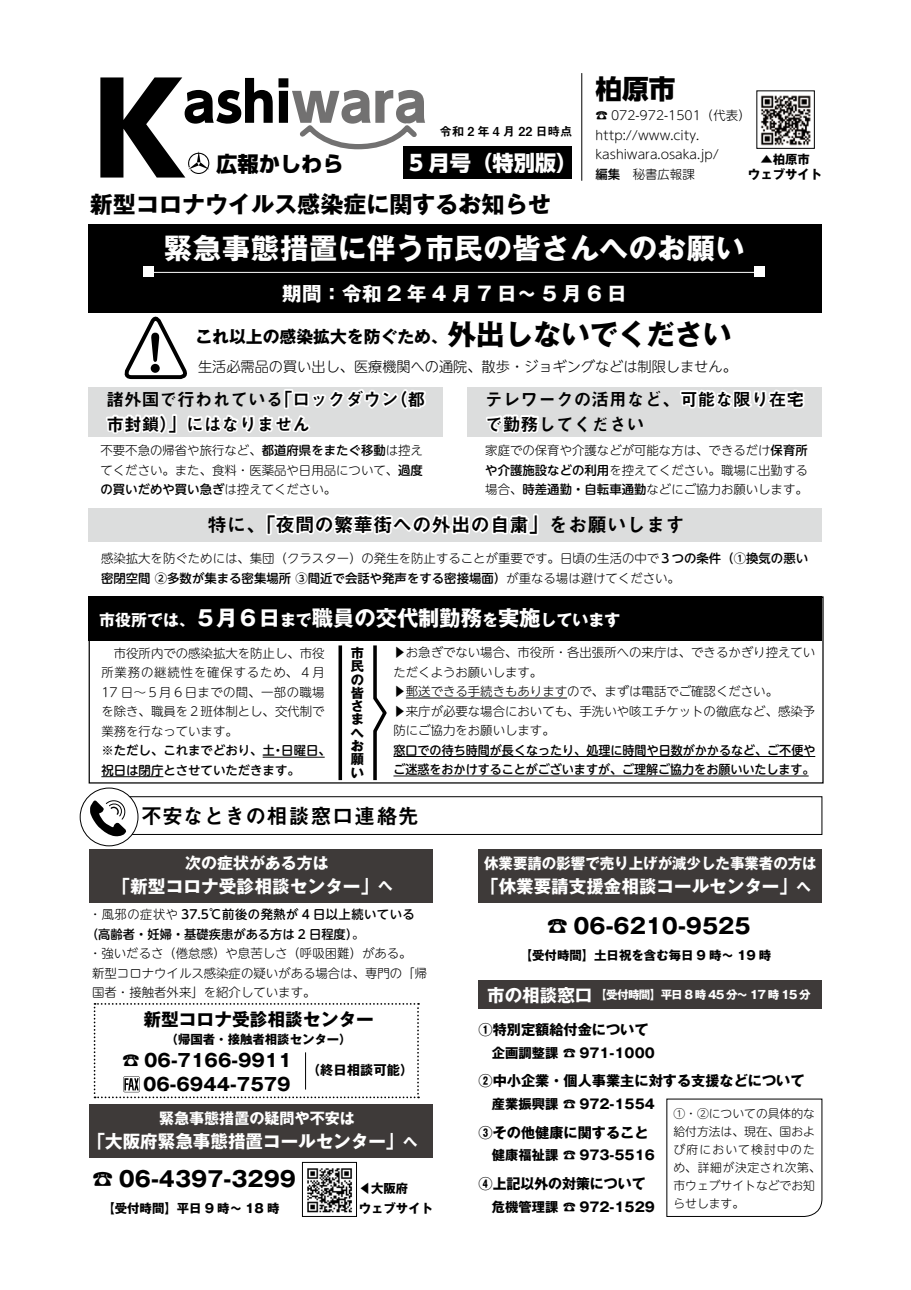
<style>
.page{position:relative;width:911px;height:1290px;background:#fff}
.page>*{position:absolute;margin:0;border:0;box-sizing:border-box;transform-origin:0 0}
.t1{font:800 124px "UD Shin Go Pro";color:#000}
.t2{font:800 53.12px "UD Shin Go Pro";color:#000}
.t3{font:700 28.38px "Gothic MB101 Pro";letter-spacing:.025em;color:#fff}
.t4{font:700 28.38px "Gothic MB101 Pro";color:#000}
.t5{font:800 26.62px "UD Shin Go Pro";color:#000}
.t6{font:700 23px "Gothic MB101 Pro";color:#000}
.t7{font:700 21.25px "Gothic MB101 Pro";color:#000}
.t8{font:700 21.25px "Gothic MB101 Pro";color:#fff}
.t9{font:21.25px "Midashi Go Pro MB31";letter-spacing:.02em;color:#000}
.t10{font:800 21.25px "UD Shin Go Pro";color:#fff}
.t11{font:800 21.25px "UD Shin Go Pro";color:#000}
.t12{font:19.5px "Midashi Go Pro MB31";color:#000}
.t13{font:700 19.5px "Gothic MB101 Pro";color:#fff}
.t14{font:17.75px/24.8px "Midashi Go Pro MB31";color:#000}
.t15{font:700 17.75px "Gothic MB101 Pro";color:#fff}
.t16{font:700 17.75px/23.9px "Gothic MB101 Pro";color:#000;text-align:right}
.t17{font:700 16.88px "Gothic MB101 Pro";color:#000}
.t18{font:700 16px "Gothic MB101 Pro";color:#fff}
.t19{font:700 15px "Gothic MB101 Pro";color:#fff;scale:.96 1}
.t20{font:700 15px "Gothic MB101 Pro";color:#fff}
.t21{font:700 14.12px "Gothic MB101 Pro";color:#000}
.t22{font:300 14.12px "UD Shin M Go Pro";color:#000}
.t23{font:700 14.12px "Gothic MB101 Pro";color:#fff}
.t24{font:700 13.25px/13.2px "Gothic MB101 Pro";color:#000;text-align:justify}
.t25{font:300 12.38px/19.5px "UD Shin M Go Pro";color:#000}
.t26{font:500 12.38px/19.5px "UD Shin M Go Pro";color:#000}
.t27{font:700 12.38px/19.5px "Gothic MB101 Pro";color:#000}
.t28{font:500 12.38px "UD Shin M Go Pro";letter-spacing:.04em;color:#000}
.t29{font:12.38px "Midashi Go Pro MB31";color:#000}
.t30{font:300 11.75px/18px "UD Shin M Go Pro";color:#000}
.t31{font:700 11.5px "Gothic MB101 Pro";letter-spacing:-.1em;color:#fff}
.s1{color:#727171}
.s2{font-weight:500}
.s3{font-size:16px}
.s4{font-weight:300}
</style>
<div class="page">
<div style="left:89px;top:596px;width:733px;height:45px;background:#000"></div>
<div style="left:100px;top:796px;width:722px;height:39px;border:1px solid #000"></div>
<div style="left:88px;top:224px;width:733px;height:89px;background:#000"></div>
<svg style="left:188px;top:125px;width:229px;height:49px"></svg>
<div style="left:403px;top:146px;width:169px;height:33px;background:#000"></div>
<hr style="left:581px;top:73px;width:1px;height:108px;background:#000">
<img style="left:760px;top:95px;width:51px;height:51px">
<div style="left:756px;top:90px;width:59px;height:59px;border:1px solid #000"></div>
<div style="left:89px;top:508px;width:733px;height:33px;background:#dcdddd"></div>
<div style="left:89px;top:387px;width:354px;height:49px;background:#dcdddd"></div>
<div style="left:89px;top:1104px;width:343px;height:53px;background:#3e3a39"></div>
<img style="left:307px;top:1168px;width:45px;height:45px">
<div style="left:302px;top:1162px;width:55px;height:55px;border:1px solid #000"></div>
<div style="left:80px;top:788px;width:58px;height:58px;background:#fff;border-radius:50%"></div>
<div style="left:80px;top:787px;width:58px;height:59px;border:1px solid #000;border-radius:50%"></div>
<svg style="left:90px;top:800px;width:36px;height:37px"></svg>
<div style="left:467px;top:387px;width:355px;height:49px;background:#dcdddd"></div>
<svg style="left:680px;top:389px;width:125px;height:20px"></svg>
<hr style="left:152px;top:272px;width:604px;height:1px;background:#fff">
<div style="left:754px;top:267px;width:10px;height:10px;background:#fff"></div>
<svg style="left:99px;top:266px;width:444px;height:276px"></svg>
<div style="left:89px;top:849px;width:343px;height:53px;background:#3e3a39"></div>
<svg style="left:94px;top:1003px;width:325px;height:95px"></svg>
<div style="left:478px;top:981px;width:344px;height:28px;background:#3e3a39"></div>
<svg style="left:666px;top:1098px;width:156px;height:119px"></svg>
<hr style="left:263px;top:757px;width:62px;height:1px;background:#000">
<hr style="left:101px;top:776px;width:62px;height:1px;background:#000">
<hr style="left:406px;top:698px;width:161px;height:1px;background:#000">
<hr style="left:393px;top:756px;width:422px;height:1px;background:#000">
<hr style="left:393px;top:776px;width:415px;height:1px;background:#000">
<svg style="left:338px;top:645px;width:4px;height:135px"></svg>
<svg style="left:371px;top:645px;width:17px;height:139px"></svg>
<div style="left:478px;top:849px;width:344px;height:53px;background:#3e3a39"></div>
<h1 class="t1" style="left:94px;top:29px;width:93px">K</h1>
<h2 class="t2" style="left:183px;top:59px;width:246px">ashi<span class="s1">wara</span></h2>
<p class="t29" style="left:439px;top:122px;width:134px">令和 2 年 4 月 22 日時点</p>
<h3 class="t10" style="left:409px;top:146px;width:170px">5 月号（特別版）</h3>
<h3 class="t11" style="left:216px;top:146px;width:129px">広報かしわら</h3>
<h3 class="t6" style="left:90px;top:186px;width:462px">新型コロナウイルス感染症に関するお知らせ</h3>
<h3 class="t5" style="left:595px;top:67px;width:81px">柏原市</h3>
<p class="t25" style="left:595px;top:105px;width:157px">☎ 072-972-1501（代表( http://www.city. kashiwara.osaka.jp/</p>
<p class="t27" style="left:760px;top:148px;width:51px">▲柏原市</p>
<p class="t25" style="left:595px;top:164px;width:101px"><span class="s2">編集</span>　秘書広報課</p>
<p class="t27" style="left:748px;top:163px;width:76px">ウェブサイト</p>
<h3 class="t3" style="left:164px;top:225px;width:582px">緊急事態措置に伴う市民の皆さんへのお願い</h3>
<h3 class="t13" style="left:282px;top:277px;width:346px">期間：令和 2 年 4 月 7 日～ 5 月 6 日</h3>
<h3 class="t17" style="left:195px;top:323px;width:254px">これ以上の感染拡大を防ぐため、</h3>
<h3 class="t4" style="left:448px;top:310px;width:285px">外出しないでください</h3>
<p class="t22" style="left:198px;top:355px;width:540px">生活必需品の買い出し、医療機関への通院、散歩・ジョギングなどは制限しません。</p>
<h3 class="t14" style="left:275px;top:385px;width:126px">「ロックダウン</h3>
<h3 class="t14" style="left:390px;top:385px;width:37px">（都</h3>
<h3 class="t14" style="left:106px;top:385px;width:205px">諸外国で行われている<br>市封鎖）」にはなりません</h3>
<h3 class="t14" style="left:485px;top:385px;width:320px">テレワークの活用など、可能な限り在宅で勤務してください</h3>
<p class="t25" style="left:100px;top:440px;width:324px;text-align:justify">不要不急の帰省や旅行など、<span class="s2">都道府県をまたぐ移動</span>は控えてください。また、食料・医薬品や日用品について、<span class="s2">過度の買いだめや買い急ぎ</span>は控えてください。</p>
<p class="t25" style="left:485px;top:440px;width:324px;text-align:justify">家庭での保育や介護などが可能な方は、できるだけ<span class="s2">保育所や介護施設などの利用</span>を控えてください。職場に出勤する場合、<span class="s2">時差通勤・自転車通勤</span>などにご協力お願いします。</p>
<h3 class="t12" style="left:207px;top:509px;width:479px">特に、「夜間の繁華街への外出の自粛」をお願いします</h3>
<p class="t25" style="left:101px;top:548px;width:708px">感染拡大を防ぐためには、集団（クラスター）の発生を防止することが重要です。日頃の生活の中で<span class="s2">３つの条件（①換気の悪い密閉空間 ②多数が集まる密集場所 ③間近で会話や発声をする密接場面）</span>が重なる場は避けてください。</p>
<p class="t18" style="left:99px;top:607px;width:97px">市役所では、</p>
<h3 class="t8" style="left:195px;top:601px;width:427px">５月６日<span class="s3">まで</span>職員の交代制勤務<span class="s3">を</span>実施<span class="s3">しています</span></h3>
<p class="t25" style="left:101px;top:643px;width:225px;text-align:justify">　市役所内での感染拡大を防止し、市役所業務の継続性を確保するため、４月17 日～５月６日までの間、一部の職場を除き、職員を２班体制とし、交代制で業務を行なっています。</p>
<p class="t26" style="left:281px;top:740px;width:51px">日曜日、</p>
<p class="t26" style="left:101px;top:740px;width:200px">※ただし、これまでどおり、土<br>祝日は閉庁とさせていただきます。</p>
<p class="t26" style="left:272px;top:740px;width:14px">・</p>
<p class="t24" style="left:351px;top:645px;width:14px">市民の皆さまへお願い</p>
<p class="t25" style="left:393px;top:642px;width:423px">▶お急ぎでない場合、市役所・各出張所への来庁は、できるかぎり控えていただくようお願いします。<br>▶郵送できる手続きもありますので、まずは電話でご確認ください。<br>▶来庁が必要な場合においても、手洗いや咳エチケットの徹底など、感染予防にご協力をお願いします。</p>
<p class="t26" style="left:393px;top:739px;width:423px">窓口での待ち時間が長くなったり、処理に時間や日数がかかるなど、ご不便やご迷惑をおかけすることがございますが、ご理解ご協力をお願いいたします。</p>
<h3 class="t9" style="left:141px;top:799px;width:279px">不安なときの相談窓口連絡先</h3>
<p class="t18" style="left:185px;top:849px;width:145px">次の症状がある方は</p>
<h3 class="t15" style="left:112px;top:871px;width:267px">「新型コロナ受診相談センター」</h3>
<p class="t23" style="left:378px;top:874px;width:16px">へ</p>
<p class="t28" style="left:89px;top:904px;width:327px"><span class="s4">・風邪の症状や</span> 37.5℃前後の発熱が 4 日以上続いている</p>
<p class="t26" style="left:86px;top:923px;width:280px">（高齢者・妊婦・基礎疾患がある方は 2 日程度<span class="s4">。</span>(</p>
<p class="t25" style="left:89px;top:943px;width:324px">・強いだるさ（倦怠感）や息苦しさ（呼吸困難）がある。</p>
<p class="t25" style="left:92px;top:962px;width:336px">新型コロナウイルス感染症の疑いがある場合は、専門の「帰</p>
<p class="t25" style="left:92px;top:982px;width:225px">国者・接触者外来」を紹介しています。</p>
<h3 class="t16" style="left:143px;top:1005px;width:232px">新型コロナ受診相談センター</h3>
<p class="t27" style="left:166px;top:1028px;width:188px">（帰国者・接触者相談センター(</p>
<p class="t24" style="left:307px;top:1062px;width:108px">（終日相談可能(</p>
<h3 class="t16" style="left:122px;top:1046px;width:171px">☎ 06-7166-9911<br>06-6944-7579</h3>
<p class="t20" style="left:159px;top:1105px;width:197px">緊急事態措置の疑問や不安は</p>
<h3 class="t15" style="left:88px;top:1126px;width:317px">「大阪府緊急事態措置コールセンター」</h3>
<p class="t23" style="left:403px;top:1129px;width:16px">へ</p>
<h3 class="t7" style="left:92px;top:1161px;width:205px">☎ 06-4397-3299</h3>
<p class="t27" style="left:102px;top:1197px;width:179px">【受付時間】平日 9 時～ 18 時</p>
<p class="t27" style="left:359px;top:1177px;width:76px">◀大阪府<br>ウェブサイト</p>
<p class="t19" style="left:484px;top:851px;width:348px">休業要請の影響で売り上げが減少した事業者の方は</p>
<p class="t23" style="left:797px;top:875px;width:16px">へ</p>
<h3 class="t15" style="left:481px;top:872px;width:317px">「休業要請支援金相談コールセンター」</h3>
<h3 class="t7" style="left:547px;top:908px;width:205px">☎ 06-6210-9525</h3>
<p class="t27" style="left:520px;top:944px;width:253px">【受付時間】土日祝を含む毎日 9 時～ 19 時</p>
<h3 class="t15" style="left:487px;top:980px;width:107px">市の相談窓口</h3>
<p class="t31" style="left:595px;top:985px;width:217px">【受付時間】平日 8 時 45 分～ 17 時 15 分</p>
<p class="t21" style="left:478px;top:1018px;width:172px">①特別定額給付金について</p>
<p class="t24" style="left:492px;top:1044px;width:164px">企画調整課 ☎ 971-1000</p>
<p class="t21" style="left:478px;top:1069px;width:327px">②中小企業・個人事業主に対する支援などについて</p>
<p class="t24" style="left:492px;top:1096px;width:164px">産業振興課 ☎ 972-1554</p>
<p class="t21" style="left:478px;top:1120px;width:172px">③その他健康に関すること</p>
<p class="t24" style="left:492px;top:1147px;width:164px">健康福祉課 ☎ 973-5516</p>
<p class="t21" style="left:478px;top:1172px;width:168px">④上記以外の対策について</p>
<p class="t24" style="left:492px;top:1198px;width:164px">危機管理課 ☎ 972-1529</p>
<p class="t30" style="left:673px;top:1104px;width:149px">①・②についての具体的な給付方法は、現在、国および府において検討中のため、詳細が決定され次第、市ウェブサイトなどでお知らせします。</p>
</div>
